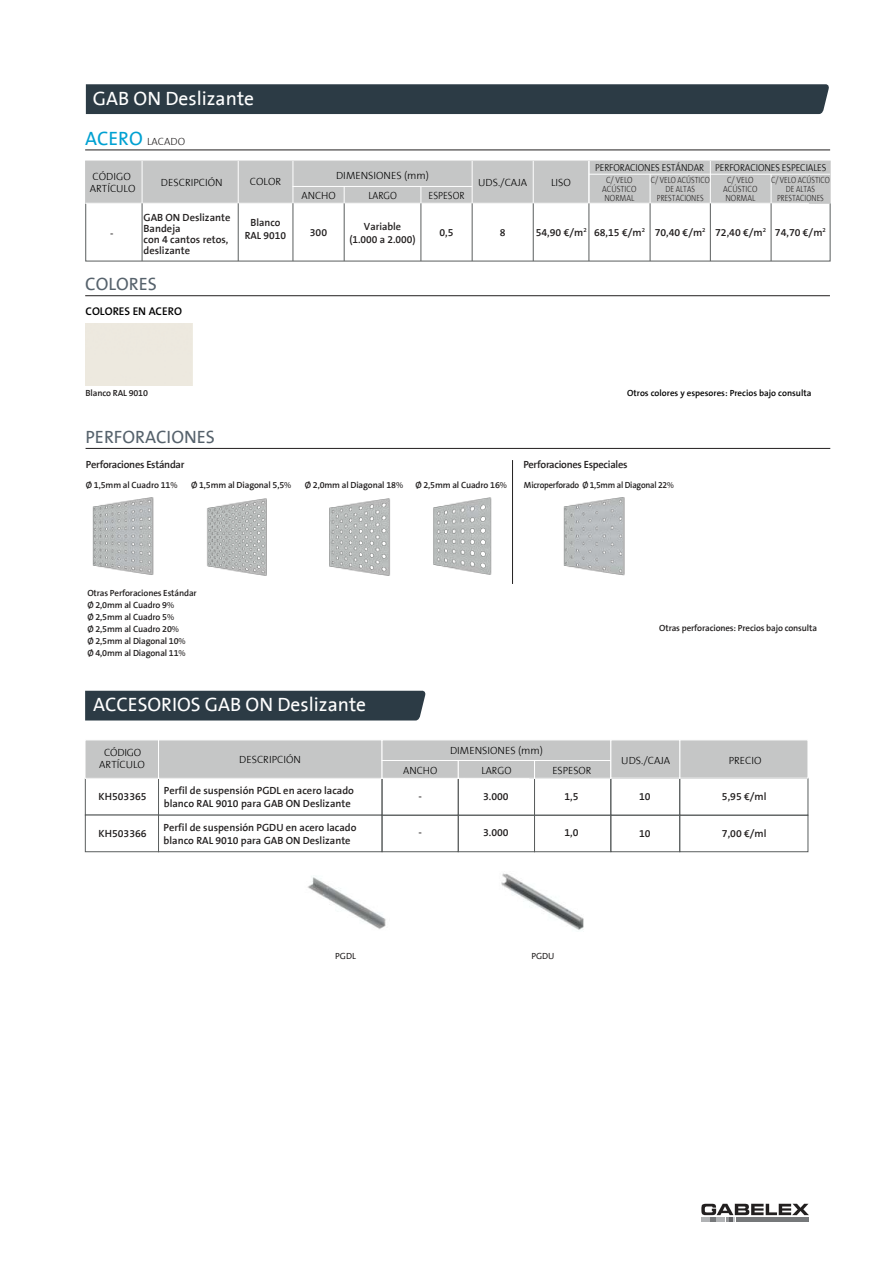
<style>
.page{position:relative;width:893px;height:1263px;background:#fff}
.page>*{position:absolute;margin:0;border:0;box-sizing:border-box;transform-origin:0 0}
.t1{font:19.5px "The Sans B5 Plain";color:#fff}
.t2{font:18px "The Sans B5 Plain";color:#56626c}
.t3{font:600 11.25px "The Sans B W6";color:#000}
.t4{font:600 10.5px/12.8px "The Sans B6";color:#221f1f}
.t5{font:300 10.5px/12px "The Sans B3";color:#000;text-align:center}
.t6{font:600 10.5px "The Sans B6";letter-spacing:-.025em;color:#221f1f}
.t7{font:300 10.5px "The Sans B3";color:#221f1f}
.t8{font:300 10.5px "The Sans B3";color:#000;scale:.91 1}
.t9{font:300 10.5px "The Sans B3";color:#000;scale:.96 1}
.t10{font:300 10.5px "The Sans B3";color:#000;scale:.92 1}
.t11{font:300 10.2px "The Sans B3";letter-spacing:-.01em;color:#000;scale:.9 1}
.t12{font:600 9px/12px "The Sans B6";letter-spacing:-.015em;color:#221f1f}
.t13{font:300 9px/9px "The Sans B3";color:#221f1f;text-align:center;scale:.8 1}
.t14{font:600 9px "The Sans B6";color:#000}
.t15{font:300 9px/9px "The Sans B3";color:#221f1f;text-align:center;scale:.85 1}
.t16{font:600 9px "The Sans B6";letter-spacing:-.015em;color:#221f1f;scale:.95 1}
.t17{font:9px "The Sans B5 Plain";letter-spacing:-.005em;color:#221f1f}
.s1{font-family:"The Sans B5 Plain";font-weight:400;font-size:19.5px;color:#00a1d2}
.s2{font-family:"Myriad Pro";font-weight:400}
</style>
<div class="page">
<div style="left:86px;top:84px;width:743px;height:30px;background:#2c3b45"></div>
<div style="left:85px;top:691px;width:341px;height:29px;background:#2c3b45"></div>
<img style="left:501px;top:873px;width:83px;height:57px">
<img style="left:307px;top:877px;width:79px;height:52px">
<hr style="left:85px;top:150px;width:745px;height:1px;background:#221f1f">
<div style="left:85px;top:778px;width:74px;height:37px;background:#fff;border:1px solid #5a5e5e"></div>
<div style="left:85px;top:815px;width:74px;height:37px;background:#fff;border:1px solid #5a5e5e"></div>
<div style="left:158px;top:815px;width:224px;height:37px;border:1px solid #5a5e5e"></div>
<div style="left:679px;top:815px;width:129px;height:37px;border:1px solid #5a5e5e"></div>
<div style="left:611px;top:815px;width:69px;height:37px;border:1px solid #5a5e5e"></div>
<div style="left:382px;top:815px;width:76px;height:37px;border:1px solid #5a5e5e"></div>
<div style="left:458px;top:815px;width:77px;height:37px;border:1px solid #5a5e5e"></div>
<div style="left:534px;top:815px;width:77px;height:37px;border:1px solid #5a5e5e"></div>
<div style="left:534px;top:778px;width:77px;height:37px;border:1px solid #5a5e5e"></div>
<div style="left:85px;top:740px;width:74px;height:38px;background:#c5c6c6;border:1px solid #fff"></div>
<div style="left:158px;top:740px;width:224px;height:38px;background:#c5c6c6;border:1px solid #fff"></div>
<div style="left:382px;top:740px;width:229px;height:21px;background:#c5c6c6;border:1px solid #fff"></div>
<div style="left:382px;top:760px;width:76px;height:18px;background:#c5c6c6;border:1px solid #fff"></div>
<div style="left:458px;top:760px;width:77px;height:18px;background:#c5c6c6;border:1px solid #fff"></div>
<div style="left:534px;top:760px;width:77px;height:18px;background:#c5c6c6;border:1px solid #fff"></div>
<div style="left:679px;top:740px;width:129px;height:38px;background:#c5c6c6;border:1px solid #fff"></div>
<div style="left:611px;top:740px;width:69px;height:38px;background:#c5c6c6;border:1px solid #fff"></div>
<hr style="left:85px;top:295px;width:745px;height:1px;background:#221f1f">
<hr style="left:86px;top:448px;width:744px;height:1px;background:#221f1f">
<img style="left:207px;top:498px;width:60px;height:78px">
<img style="left:92px;top:497px;width:62px;height:78px">
<img style="left:329px;top:499px;width:53px;height:76px">
<img style="left:382px;top:497px;width:110px;height:79px">
<hr style="left:512px;top:460px;width:1px;height:124px;background:#221f1f">
<img style="left:563px;top:497px;width:62px;height:79px">
<div style="left:85px;top:161px;width:745px;height:42px;background:#c5c6c6;border:1px solid #c5c6c6"></div>
<hr style="left:142px;top:203px;width:1px;height:58px;background:#5a5e5e">
<hr style="left:238px;top:203px;width:1px;height:58px;background:#5a5e5e">
<hr style="left:589px;top:203px;width:1px;height:58px;background:#5a5e5e">
<hr style="left:142px;top:161px;width:1px;height:42px;background:#fff">
<hr style="left:293px;top:161px;width:1px;height:42px;background:#fff">
<hr style="left:238px;top:161px;width:1px;height:42px;background:#fff">
<hr style="left:344px;top:203px;width:1px;height:58px;background:#5a5e5e">
<hr style="left:293px;top:203px;width:1px;height:58px;background:#5a5e5e">
<svg style="left:344px;top:187px;width:1px;height:16px"></svg>
<hr style="left:421px;top:203px;width:1px;height:58px;background:#5a5e5e">
<svg style="left:421px;top:187px;width:1px;height:16px"></svg>
<hr style="left:472px;top:203px;width:1px;height:58px;background:#5a5e5e">
<hr style="left:472px;top:161px;width:1px;height:42px;background:#fff">
<hr style="left:589px;top:174px;width:241px;height:1px;background:#fff">
<hr style="left:292px;top:186px;width:180px;height:1px;background:#fff">
<hr style="left:533px;top:203px;width:1px;height:58px;background:#5a5e5e">
<hr style="left:533px;top:161px;width:1px;height:42px;background:#fff">
<hr style="left:710px;top:203px;width:1px;height:58px;background:#5a5e5e">
<hr style="left:771px;top:203px;width:1px;height:58px;background:#5a5e5e">
<hr style="left:650px;top:203px;width:1px;height:58px;background:#5a5e5e">
<hr style="left:589px;top:161px;width:1px;height:42px;background:#fff">
<svg style="left:650px;top:175px;width:1px;height:28px"></svg>
<hr style="left:710px;top:161px;width:1px;height:42px;background:#fff">
<svg style="left:771px;top:175px;width:1px;height:28px"></svg>
<svg style="left:701px;top:1204px;width:108px;height:18px"></svg>
<h1 class="t1" style="left:93px;top:89px;width:163px">GAB ON Deslizante</h1>
<p class="t7" style="left:85px;top:136px;width:102px"><span class="s1">ACERO</span> LACADO</p>
<p class="t5" style="left:90px;top:171px;width:47px;text-align:left">CÓDIGO<br>ARTÍCULO</p>
<p class="t4" style="left:110px;top:228px;width:5px">-</p>
<p class="t11" style="left:595px;top:162px;width:259px">PERFORACIONES ESTÁNDAR PERFORACIONES ESPECIALES</p>
<p class="t5" style="left:336px;top:170px;width:94px">DIMENSIONES (mm)</p>
<p class="t5" style="left:250px;top:176px;width:33px">COLOR</p>
<p class="t5" style="left:551px;top:177px;width:21px">LISO</p>
<p class="t15" style="left:602px;top:176px;width:42px">C/ VELO<br>ACÚSTICO<br>NORMAL</p>
<p class="t13" style="left:651px;top:176px;width:75px">C/ VELO ACÚSTICO<br>DE ALTAS<br>PRESTACIONES</p>
<p class="t15" style="left:723px;top:176px;width:42px">C/ VELO<br>ACÚSTICO<br>NORMAL</p>
<p class="t13" style="left:771px;top:176px;width:75px">C/ VELO ACÚSTICO<br>DE ALTAS<br>PRESTACIONES</p>
<p class="t5" style="left:161px;top:177px;width:63px">DESCRIPCIÓN</p>
<p class="t5" style="left:478px;top:177px;width:50px">UDS./CAJA</p>
<p class="t5" style="left:301px;top:190px;width:36px">ANCHO</p>
<p class="t4" style="left:310px;top:227px;width:19px">300</p>
<p class="t10" style="left:368px;top:190px;width:33px">LARGO</p>
<p class="t8" style="left:428px;top:190px;width:41px">ESPESOR</p>
<p class="t4" style="left:439px;top:227px;width:16px">0,5</p>
<p class="t4" style="left:144px;top:212px;width:88px;line-height:11.2px">GAB ON Deslizante<br>Bandeja<br>con 4 cantos retos, deslizante</p>
<p class="t4" style="left:245px;top:217px;width:43px;text-align:center">Blanco<br>RAL 9010</p>
<p class="t4" style="left:349px;top:221px;width:68px;text-align:center">Variable (1.000 a 2.000)</p>
<p class="t4" style="left:500px;top:227px;width:7px">8</p>
<p class="t4" style="left:536px;top:226px;width:292px">54,90 €/m<sup>2</sup> 68,15 €/m<sup>2</sup> 70,40 €/m<sup>2</sup> 72,40 €/m<sup>2</sup> 74,70 €/m<sup>2</sup></p>
<h2 class="t2" style="left:85px;top:275px;width:73px">COLORES</h2>
<p class="t3" style="left:86px;top:305px;width:98px">COLORES EN ACERO</p>
<p class="t12" style="left:86px;top:387px;width:64px">Blanco RAL 9010</p>
<h2 class="t2" style="left:86px;top:428px;width:131px">PERFORACIONES</h2>
<p class="t6" style="left:86px;top:458px;width:100px">Perforaciones Estándar</p>
<p class="t14" style="left:627px;top:389px;width:186px">Otros colores y espesores: Precios bajo consulta</p>
<p class="t6" style="left:523px;top:459px;width:106px">Perforaciones Especiales</p>
<p class="t12" style="left:86px;top:479px;width:93px">Ø 1,5mm al Cuadro 11<span class="s2">%</span></p>
<p class="t12" style="left:191px;top:479px;width:102px">Ø 1,5mm al Diagonal 5,5<span class="s2">%</span></p>
<p class="t12" style="left:305px;top:479px;width:100px">Ø 2,0mm al Diagonal 18<span class="s2">%</span></p>
<p class="t12" style="left:415px;top:480px;width:93px">Ø 2,5mm al Cuadro 16<span class="s2">%</span></p>
<p class="t16" style="left:524px;top:480px;width:159px">Microperforado Ø 1,5mm al Diagonal 22<span class="s2">%</span></p>
<p class="t12" style="left:87px;top:587px;width:111px">Otras Perforaciones Estándar<br>Ø 2,0mm al Cuadro 9<span class="s2">%<br></span>Ø 2,5mm al Cuadro 5<span class="s2">%<br></span>Ø 2,5mm al Cuadro 20<span class="s2">%<br></span>Ø 2,5mm al Diagonal 10<span class="s2">%<br></span>Ø 4,0mm al Diagonal 11<span class="s2">%</span></p>
<h1 class="t1" style="left:93px;top:695px;width:274px">ACCESORIOS GAB ON Deslizante</h1>
<p class="t5" style="left:99px;top:747px;width:47px">CÓDIGO<br>ARTÍCULO</p>
<p class="t4" style="left:99px;top:791px;width:50px">KH503365</p>
<p class="t4" style="left:99px;top:827px;width:50px">KH503366</p>
<p class="t5" style="left:239px;top:754px;width:63px">DESCRIPCIÓN</p>
<p class="t4" style="left:164px;top:785px;width:192px">Perfil de suspensión PGDL en acero lacado blanco RAL 9010 para GAB ON Deslizante</p>
<p class="t4" style="left:164px;top:822px;width:194px">Perfil de suspensión PGDU en acero lacado blanco RAL 9010 para GAB ON Deslizante</p>
<p class="t12" style="left:659px;top:623px;width:159px">Otras perforaciones: Precios bajo consulta</p>
<p class="t5" style="left:450px;top:744px;width:94px">DIMENSIONES (mm)</p>
<p class="t5" style="left:403px;top:765px;width:36px">ANCHO</p>
<p class="t9" style="left:482px;top:765px;width:33px">LARGO</p>
<p class="t5" style="left:552px;top:765px;width:41px">ESPESOR</p>
<p class="t5" style="left:621px;top:755px;width:50px">UDS./CAJA</p>
<p class="t5" style="left:729px;top:755px;width:34px">PRECIO</p>
<p class="t4" style="left:418px;top:790px;width:5px">-</p>
<p class="t4" style="left:483px;top:790px;width:27px">3.000</p>
<p class="t4" style="left:639px;top:791px;width:13px">10</p>
<p class="t4" style="left:418px;top:827px;width:5px">-</p>
<p class="t4" style="left:483px;top:827px;width:27px">3.000</p>
<p class="t4" style="left:639px;top:828px;width:13px">10</p>
<p class="t4" style="left:565px;top:790px;width:16px">1,5</p>
<p class="t4" style="left:565px;top:827px;width:16px">1,0</p>
<p class="t4" style="left:722px;top:791px;width:46px">5,95 €/ml</p>
<p class="t4" style="left:722px;top:827px;width:46px">7,00 €/ml</p>
<p class="t17" style="left:335px;top:951px;width:22px">PGDL</p>
<p class="t17" style="left:531px;top:951px;width:25px">PGDU</p>
</div>
